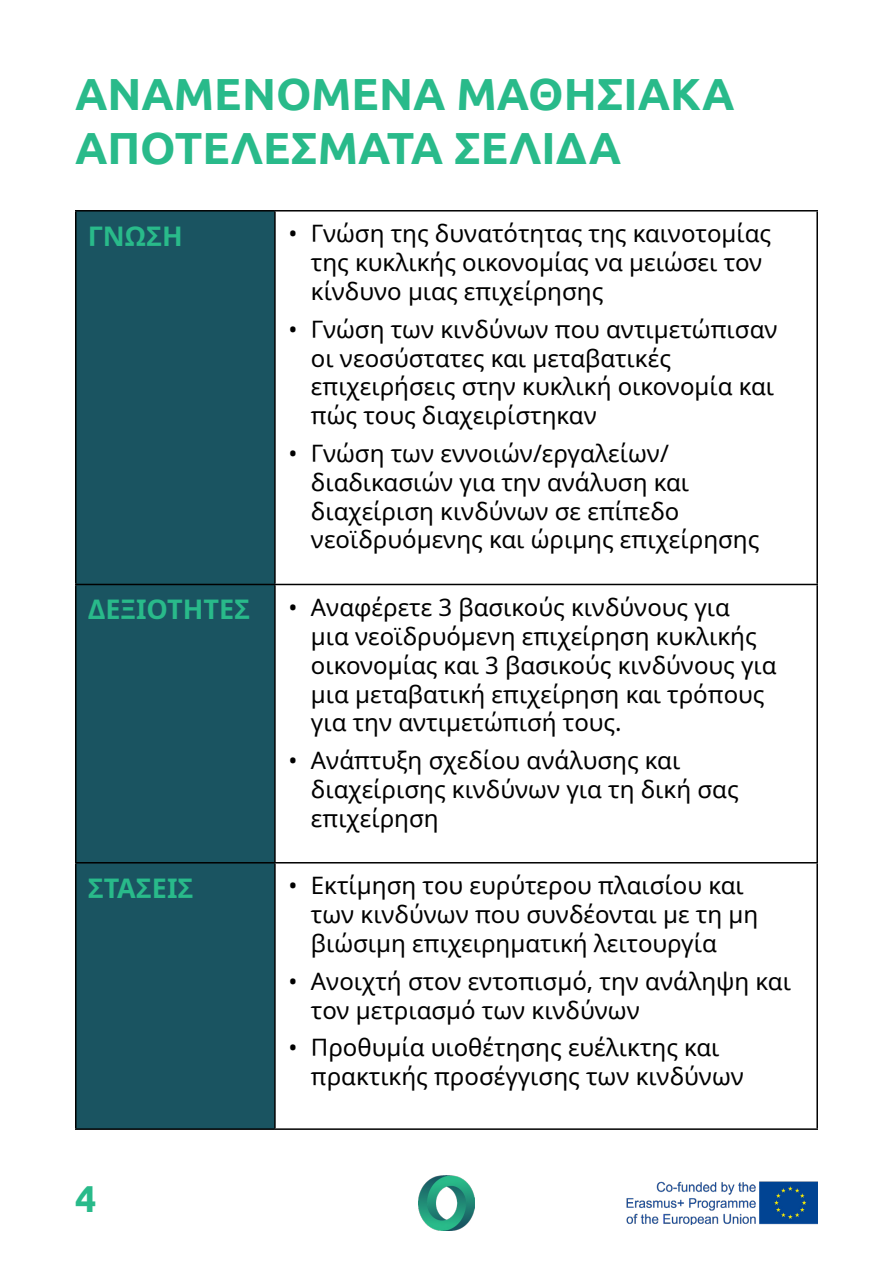
<style>
.page{position:relative;width:893px;height:1263px;background:#fff}
.page>*{position:absolute;margin:0;border:0;box-sizing:border-box;transform-origin:0 0}
.t1{font:700 45px/54px "Ubuntu";color:#29ba8a}
.t2{font:700 37.5px "Ubuntu";color:#29ba8a}
.t3{font:700 27px "Noto Sans";color:#29ba8a}
.t4{font:24px/28.8px "Noto Sans";color:#000}
</style>
<div class="page">
<img style="left:626px;top:1181px;width:192px;height:43px">
<img style="left:419px;top:1175px;width:55px;height:56px">
<div style="left:76px;top:212px;width:198px;height:916px;background:#1a5461"></div>
<hr style="left:275px;top:210px;width:543px;height:2px;background:#000">
<hr style="left:816px;top:212px;width:2px;height:372px;background:#000">
<hr style="left:275px;top:584px;width:543px;height:1px;background:#000">
<hr style="left:816px;top:585px;width:2px;height:277px;background:#000">
<hr style="left:275px;top:862px;width:543px;height:1px;background:#000">
<hr style="left:816px;top:863px;width:2px;height:265px;background:#000">
<hr style="left:275px;top:1128px;width:543px;height:2px;background:#000">
<hr style="left:75px;top:210px;width:200px;height:2px;background:#000">
<hr style="left:75px;top:212px;width:1px;height:372px;background:#000">
<hr style="left:274px;top:212px;width:2px;height:372px;background:#000">
<hr style="left:75px;top:584px;width:200px;height:1px;background:#000">
<hr style="left:75px;top:585px;width:1px;height:277px;background:#000">
<hr style="left:274px;top:585px;width:2px;height:277px;background:#000">
<hr style="left:75px;top:862px;width:200px;height:1px;background:#000">
<hr style="left:75px;top:863px;width:1px;height:265px;background:#000">
<hr style="left:274px;top:863px;width:2px;height:265px;background:#000">
<hr style="left:75px;top:1128px;width:200px;height:2px;background:#000">
<h1 class="t1" style="left:75px;top:66px;width:660px">ΑΝΑΜΕΝΌΜΕΝΑ ΜΑΘΗΣΙΑΚΆ<br>ΑΠΟΤΕΛΈΣΜΑΤΑ ΣΕΛΊΔΑ</h1>
<p class="t3" style="left:88px;top:217px;width:96px">ΓΝΏΣΗ</p>
<p class="t4" style="left:311px;top:220px;width:462px;text-indent:-22px">• Γνώση της δυνατότητας της καινοτομίας της κυκλικής οικονομίας να μειώσει τον κίνδυνο μιας επιχείρησης</p>
<p class="t4" style="left:311px;top:315px;width:468px;text-indent:-22px">• Γνώση των κινδύνων που αντιμετώπισαν οι νεοσύστατες και μεταβατικές επιχειρήσεις στην κυκλική οικονομία και πώς τους διαχειρίστηκαν</p>
<p class="t4" style="left:311px;top:439px;width:450px;text-indent:-22px">• Γνώση των εννοιών/εργαλείων/ διαδικασιών για την ανάλυση και διαχείριση κινδύνων σε επίπεδο νεοϊδρυόμενης και ώριμης επιχείρησης</p>
<p class="t3" style="left:88px;top:590px;width:164px">ΔΕΞΙΌΤΗΤΕΣ</p>
<p class="t4" style="left:311px;top:594px;width:467px;text-indent:-22px">• Αναφέρετε 3 βασικούς κινδύνους για<br>μια νεοϊδρυόμενη επιχείρηση κυκλικής οικονομίας και 3 βασικούς κινδύνους για μια μεταβατική επιχείρηση και τρόπους για την αντιμετώπισή τους.</p>
<p class="t4" style="left:311px;top:747px;width:429px;text-indent:-22px">• Ανάπτυξη σχεδίου ανάλυσης και διαχείρισης κινδύνων για τη δική σας επιχείρηση</p>
<p class="t3" style="left:88px;top:869px;width:107px">ΣΤΆΣΕΙΣ</p>
<p class="t4" style="left:311px;top:872px;width:449px;text-indent:-22px">• Εκτίμηση του ευρύτερου πλαισίου και των κινδύνων που συνδέονται με τη μη βιώσιμη επιχειρηματική λειτουργία</p>
<p class="t4" style="left:311px;top:967px;width:481px;text-indent:-22px">• Ανοιχτή στον εντοπισμό, την ανάληψη και τον μετριασμό των κινδύνων</p>
<p class="t4" style="left:311px;top:1034px;width:435px;text-indent:-22px">• Προθυμία υιοθέτησης ευέλικτης και πρακτικής προσέγγισης των κινδύνων</p>
<h2 class="t2" style="left:75px;top:1175px;width:23px">4</h2>
</div>
